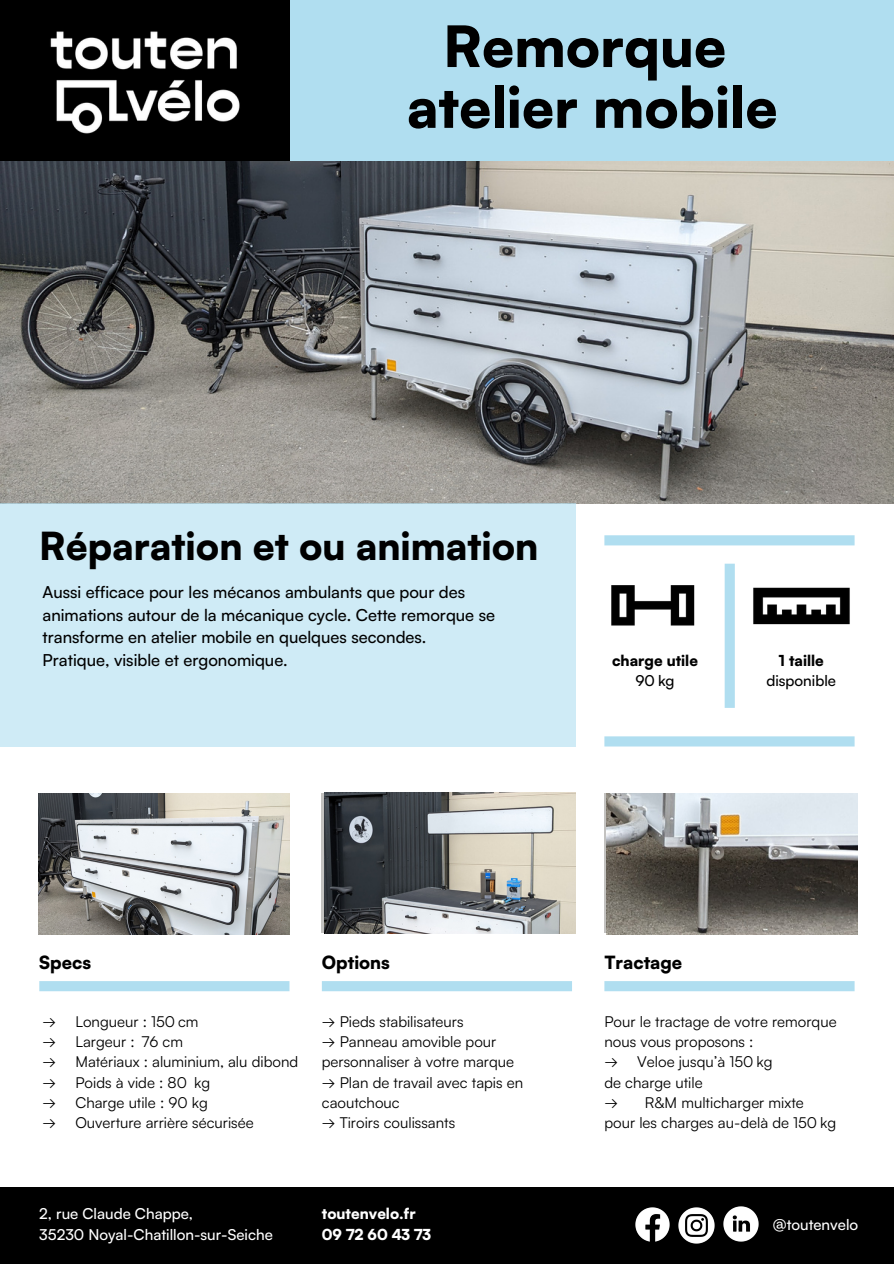
<style>
.page{position:relative;width:894px;height:1264px;background:#fff}
.page>*{position:absolute;margin:0;border:0;box-sizing:border-box;transform-origin:0 0}
.t1{font:900 56.25px/60.8px "Satoshi";color:#000;text-align:center}
.t2{font:900 38.25px "Satoshi";color:#000}
.t3{font:900 18px "Satoshi";color:#000}
.t4{font:500 16.5px/22.5px "Satoshi";color:#000}
.t5{font:15px/20.2px "Satoshi";color:#000}
.t6{font:500 15px/20.2px "Satoshi";color:#fff}
.t7{font:900 15px/20.2px "Satoshi";color:#fff}
.t8{font:900 15px "Satoshi";color:#000}
.t9{font:500 15px "Satoshi";color:#000}
</style>
<div class="page">
<div style="left:0;top:0;width:289px;height:161px;background:#000"></div>
<div style="left:290px;top:0;width:603px;height:161px;background:#b0def0"></div>
<img style="left:50px;top:31px;width:190px;height:103px">
<div style="left:0;top:1186px;width:893px;height:77px;background:#000"></div>
<img style="left:0;top:161px;width:893px;height:342px">
<div style="left:0;top:503px;width:575px;height:243px;background:#cfebf6"></div>
<img style="left:635px;top:1207px;width:34px;height:34px">
<img style="left:678px;top:1207px;width:36px;height:35px">
<img style="left:723px;top:1206px;width:35px;height:35px">
<div style="left:604px;top:535px;width:250px;height:10px;background:#b0def0"></div>
<div style="left:39px;top:981px;width:250px;height:10px;background:#b0def0"></div>
<div style="left:322px;top:981px;width:250px;height:10px;background:#b0def0"></div>
<div style="left:604px;top:981px;width:250px;height:10px;background:#b0def0"></div>
<div style="left:604px;top:736px;width:250px;height:10px;background:#b0def0"></div>
<div style="left:724px;top:563px;width:10px;height:145px;background:#b0def0"></div>
<img style="left:611px;top:585px;width:84px;height:41px">
<img style="left:753px;top:587px;width:97px;height:38px">
<img style="left:38px;top:793px;width:251px;height:141px">
<img style="left:324px;top:792px;width:251px;height:141px">
<img style="left:606px;top:793px;width:251px;height:141px">
<h1 class="t1" style="left:406px;top:15px;width:372px">Remorque atelier mobile</h1>
<h2 class="t2" style="left:39px;top:521px;width:500px">Réparation et ou animation</h2>
<p class="t4" style="left:42px;top:580px;width:454px">Aussi efficace pour les mécanos ambulants que pour des animations autour de la mécanique cycle. Cette remorque se transforme en atelier mobile en quelques secondes.<br>Pratique, visible et ergonomique.</p>
<p class="t8" style="left:612px;top:650px;width:87px">charge utile</p>
<p class="t9" style="left:635px;top:671px;width:41px">90 kg</p>
<p class="t8" style="left:778px;top:650px;width:47px">1 taille</p>
<p class="t9" style="left:766px;top:671px;width:71px">disponible</p>
<p class="t3" style="left:39px;top:950px;width:53px">Specs</p>
<p class="t3" style="left:322px;top:950px;width:69px">Options</p>
<p class="t3" style="left:604px;top:950px;width:79px">Tractage</p>
<p class="t5" style="left:42px;top:1010px;width:157px">→ Longueur : 150 cm</p>
<p class="t5" style="left:42px;top:1031px;width:142px">→ Largeur : 76 cm</p>
<p class="t5" style="left:42px;top:1051px;width:257px">→ Matériaux : aluminium, alu dibond</p>
<p class="t5" style="left:42px;top:1071px;width:169px">→ Poids à vide : 80 kg</p>
<p class="t5" style="left:42px;top:1092px;width:167px">→ Charge utile : 90 kg</p>
<p class="t5" style="left:42px;top:1112px;width:212px">→ Ouverture arrière sécurisée</p>
<p class="t5" style="left:322px;top:1010px;width:143px">→ Pieds stabilisateurs</p>
<p class="t5" style="left:322px;top:1031px;width:194px">→ Panneau amovible pour personnaliser à votre marque</p>
<p class="t5" style="left:322px;top:1071px;width:203px">→ Plan de travail avec tapis en caoutchouc</p>
<p class="t5" style="left:322px;top:1112px;width:135px">→ Tiroirs coulissants</p>
<p class="t5" style="left:604px;top:1010px;width:233px">Pour le tractage de votre remorque nous vous proposons :</p>
<p class="t5" style="left:604px;top:1051px;width:170px">→ Veloe jusqu’à 150 kg de charge utile</p>
<p class="t5" style="left:604px;top:1092px;width:233px">→ R&amp;M multicharger mixte pour les charges au-delà de 150 kg</p>
<p class="t6" style="left:39px;top:1203px;width:235px">2, rue Claude Chappe,<br>35230 Noyal-Chatillon-sur-Seiche</p>
<p class="t7" style="left:322px;top:1203px;width:111px">toutenvelo.fr<br>09 72 60 43 73</p>
<p class="t6" style="left:772px;top:1213px;width:87px">@toutenvelo</p>
</div>
